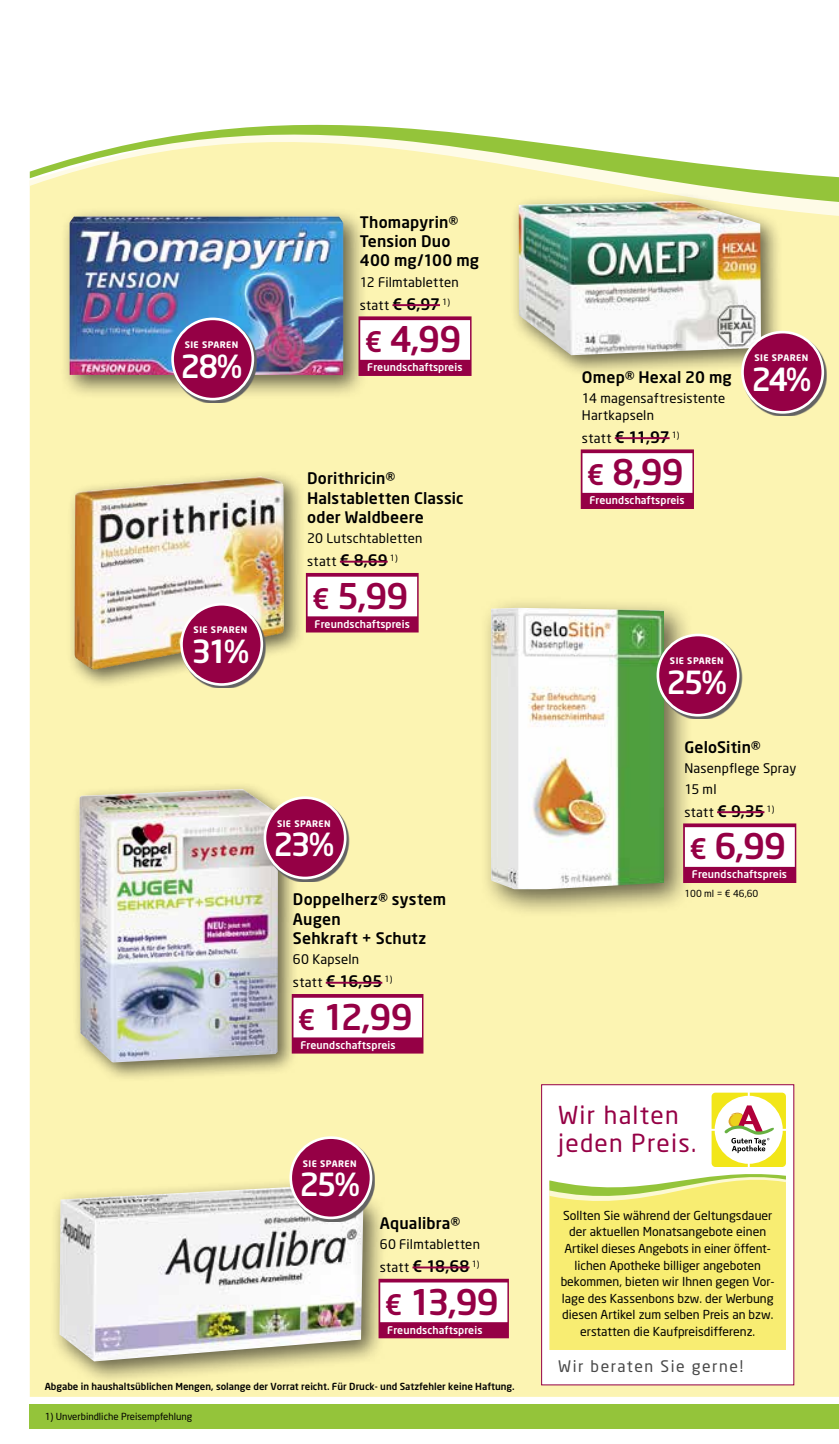
<style>
.page{position:relative;width:839px;height:1444px;background:#fff}
.page>*{position:absolute;margin:0;border:0;box-sizing:border-box;transform-origin:0 0}
.t1{font:500 35px "Neo Sans";letter-spacing:-.025em;color:#950045}
.t2{font:500 31.5px "Neo Sans";letter-spacing:-.08em;color:#fff}
.t3{font:24.5px/28px "Neo Sans";letter-spacing:.05em;color:#950045}
.t4{font:500 15.75px/19.2px "Neo Sans";letter-spacing:.01em;color:#000}
.t5{font:15.75px "Neo Sans";letter-spacing:.1em;color:#484848}
.t6{font:13.12px/22.8px "Neo Sans";letter-spacing:.015em;color:#000}
.t7{font:12.25px/16.6px "Neo Sans";color:#000;text-align:center}
.t8{font:500 10.5px "Neo Sans";letter-spacing:.01em;color:#fff}
.t9{font:500 9.62px "Neo Sans";color:#000}
.t10{font:9.62px "Neo Sans";color:#000}
.t11{font:700 8.92px "Neo Sans";letter-spacing:.05em;color:#fff}
.s1{font-weight:500;font-size:15.75px}
.s2{font-size:28px}
.s3{font-weight:400;font-size:13.12px}
</style>
<div class="page">
<svg style="left:838px;top:1404px;width:1px;height:25px"></svg>
<div style="left:30px;top:1404px;width:808px;height:25px;background:#94c43a"></div>
<div style="left:30px;top:227px;width:808px;height:1169px;background:#fcf4b2"></div>
<svg style="left:30px;top:124px;width:808px;height:103px;fill:#fcf4b2"></svg>
<div style="left:541px;top:1084px;width:253px;height:301px;background:#fff;border:1px solid #950045"></div>
<svg style="left:549px;top:1092px;width:236px;height:258px"></svg>
<div style="left:50px;top:1176px;width:337px;height:209px;background:#000;opacity:.6"></div>
<img style="left:60px;top:1186px;width:303px;height:175px">
<div style="left:378px;top:1278px;width:131px;height:60px;background:#950045"></div>
<div style="left:380px;top:1282px;width:127px;height:40px;background:#fff"></div>
<hr style="left:412px;top:1266px;width:57px;height:2px;background:#950045">
<svg style="left:292px;top:1138px;width:83px;height:83px;background:#cfcbac"></svg>
<div style="left:291px;top:1137px;width:80px;height:81px;background:#950045;border-radius:50%"></div>
<div style="left:289px;top:1136px;width:83px;height:83px;border:3px solid #fff;border-radius:50%"></div>
<div style="left:479px;top:596px;width:214px;height:323px;background:#000;opacity:.6"></div>
<img style="left:491px;top:608px;width:172px;height:281px">
<div style="left:683px;top:823px;width:113px;height:60px;background:#950045"></div>
<div style="left:684px;top:827px;width:110px;height:40px;background:#fff"></div>
<hr style="left:717px;top:811px;width:47px;height:2px;background:#950045">
<svg style="left:659px;top:636px;width:82px;height:83px;background:#b8bd92"></svg>
<div style="left:657px;top:635px;width:81px;height:80px;background:#950045;border-radius:50%"></div>
<div style="left:656px;top:633px;width:83px;height:83px;border:3px solid #fff;border-radius:50%"></div>
<div style="left:510px;top:192px;width:273px;height:186px;background:#000;opacity:.6"></div>
<img style="left:518px;top:201px;width:242px;height:154px">
<div style="left:580px;top:449px;width:113px;height:60px;background:#950045"></div>
<div style="left:582px;top:453px;width:110px;height:40px;background:#fff"></div>
<hr style="left:614px;top:437px;width:55px;height:2px;background:#950045">
<svg style="left:743px;top:333px;width:83px;height:83px;fill:#fcf4b2"></svg>
<div style="left:742px;top:332px;width:80px;height:80px;background:#950045;border-radius:50%"></div>
<div style="left:741px;top:331px;width:82px;height:83px;border:3px solid #fff;border-radius:50%"></div>
<div style="left:66px;top:469px;width:239px;height:221px;background:#000;opacity:.6"></div>
<img style="left:74px;top:476px;width:210px;height:194px">
<div style="left:306px;top:573px;width:112px;height:59px;background:#950045"></div>
<div style="left:307px;top:576px;width:110px;height:40px;background:#fff"></div>
<hr style="left:340px;top:561px;width:47px;height:1px;background:#950045">
<svg style="left:183px;top:605px;width:83px;height:83px"></svg>
<div style="left:181px;top:604px;width:81px;height:80px;background:#950045;border-radius:50%"></div>
<div style="left:180px;top:603px;width:83px;height:83px;border:3px solid #fff;border-radius:50%"></div>
<div style="left:71px;top:780px;width:228px;height:303px;background:#000;opacity:.6"></div>
<img style="left:79px;top:789px;width:199px;height:273px">
<div style="left:292px;top:994px;width:131px;height:59px;background:#950045"></div>
<div style="left:293px;top:997px;width:129px;height:40px;background:#fff"></div>
<hr style="left:326px;top:981px;width:56px;height:2px;background:#950045">
<svg style="left:266px;top:799px;width:83px;height:83px;background:#d0cba9"></svg>
<div style="left:265px;top:797px;width:80px;height:81px;background:#950045;border-radius:50%"></div>
<div style="left:263px;top:796px;width:83px;height:83px;border:3px solid #fff;border-radius:50%"></div>
<div style="left:60px;top:206px;width:307px;height:193px;background:#000;opacity:.6"></div>
<img style="left:69px;top:216px;width:274px;height:159px">
<div style="left:358px;top:316px;width:113px;height:60px;background:#950045"></div>
<div style="left:360px;top:320px;width:110px;height:40px;background:#fff"></div>
<hr style="left:392px;top:304px;width:48px;height:2px;background:#950045">
<svg style="left:174px;top:320px;width:83px;height:83px;background:#9cb4b1"></svg>
<div style="left:172px;top:319px;width:81px;height:80px;background:#950045;border-radius:50%"></div>
<div style="left:171px;top:317px;width:83px;height:83px;border:3px solid #fff;border-radius:50%"></div>
<p class="t11" style="left:185px;top:339px;width:55px">SIE SPAREN</p>
<h2 class="t2" style="left:181px;top:346px;width:63px">28%</h2>
<p class="t11" style="left:193px;top:624px;width:55px">SIE SPAREN</p>
<h2 class="t2" style="left:191px;top:631px;width:59px">31%</h2>
<p class="t4" style="left:359px;top:212px;width:121px">Thomapyrin®<br>Tension Duo<br>400 mg/100 mg</p>
<p class="t6" style="left:359px;top:270px;width:100px">12 Filmtabletten statt <span class="s1">€ 6,97</span> <sup>1)</sup></p>
<h1 class="t1" style="left:364px;top:317px;width:98px"><span class="s2">€</span> 4,99</h1>
<p class="t8" style="left:367px;top:361px;width:97px">Freundschaftspreis</p>
<p class="t4" style="left:307px;top:468px;width:158px">Dorithricin®<br>Halstabletten Classic oder Waldbeere</p>
<p class="t6" style="left:307px;top:527px;width:117px">20 Lutschtabletten statt <span class="s1">€ 8,69</span> <sup>1)</sup></p>
<h1 class="t1" style="left:312px;top:574px;width:98px"><span class="s2">€</span> 5,99</h1>
<p class="t8" style="left:314px;top:617px;width:97px">Freundschaftspreis</p>
<p class="t11" style="left:277px;top:817px;width:55px">SIE SPAREN</p>
<h2 class="t2" style="left:273px;top:825px;width:62px">23%</h2>
<p class="t4" style="left:293px;top:889px;width:155px">Doppelherz® system<br>Augen<br>Sehkraft + Schutz</p>
<p class="t6" style="left:293px;top:948px;width:68px">60 Kapseln</p>
<p class="t4" style="left:293px;top:971px;width:101px"><span class="s3">statt</span> € 16,95 <sup>1)</sup></p>
<h1 class="t1" style="left:298px;top:995px;width:116px"><span class="s2">€</span> 12,99</h1>
<p class="t8" style="left:300px;top:1038px;width:97px">Freundschaftspreis</p>
<p class="t11" style="left:303px;top:1157px;width:55px">SIE SPAREN</p>
<h2 class="t2" style="left:299px;top:1164px;width:62px">25%</h2>
<p class="t4" style="left:379px;top:1213px;width:82px">Aqualibra®</p>
<p class="t6" style="left:379px;top:1232px;width:102px">60 Filmtabletten</p>
<p class="t4" style="left:379px;top:1256px;width:101px"><span class="s3">statt</span> € 18,68 <sup>1)</sup></p>
<h1 class="t1" style="left:384px;top:1279px;width:116px"><span class="s2">€</span> 13,99</h1>
<p class="t8" style="left:387px;top:1323px;width:97px">Freundschaftspreis</p>
<p class="t9" style="left:45px;top:1380px;width:471px">Abgabe in haushaltsüblichen Mengen, solange der Vorrat reicht. Für Druck- und Satzfehler keine Haftung.</p>
<p class="t10" style="left:45px;top:1411px;width:149px">1) Unverbindliche Preisempfehlung</p>
<p class="t4" style="left:582px;top:367px;width:151px">Omep® Hexal 20 mg</p>
<p class="t6" style="left:582px;top:390px;width:145px;line-height:16.6px">14 magensaftresistente<br>Hartkapseln</p>
<p class="t4" style="left:582px;top:427px;width:99px"><span class="s3">statt</span> € 11,97 <sup>1)</sup></p>
<h1 class="t1" style="left:587px;top:450px;width:99px"><span class="s2">€</span> 8,99</h1>
<p class="t8" style="left:589px;top:494px;width:97px">Freundschaftspreis</p>
<p class="t11" style="left:754px;top:352px;width:55px">SIE SPAREN</p>
<h2 class="t2" style="left:751px;top:359px;width:61px">24%</h2>
<p class="t11" style="left:669px;top:655px;width:55px">SIE SPAREN</p>
<h2 class="t2" style="left:666px;top:662px;width:62px">25%</h2>
<p class="t4" style="left:684px;top:737px;width:78px">GeloSitin®</p>
<p class="t6" style="left:684px;top:758px;width:113px;line-height:20.3px">Nasenpflege Spray<br>15 ml</p>
<p class="t6" style="left:684px;top:800px;width:91px">statt <span class="s1">€ 9,35</span> <sup>1)</sup></p>
<h1 class="t1" style="left:689px;top:824px;width:98px"><span class="s2">€</span> 6,99</h1>
<p class="t8" style="left:691px;top:867px;width:97px">Freundschaftspreis</p>
<p class="t10" style="left:684px;top:887px;width:76px">100 ml = € 46,60</p>
<h3 class="t3" style="left:558px;top:1101px;width:140px">Wir halten jeden Preis.</h3>
<p class="t7" style="left:560px;top:1206px;width:215px">Sollten Sie während der Geltungsdauer der aktuellen Monatsangebote einen Artikel dieses Angebots in einer öffent&shy;lichen Apotheke billiger angeboten bekommen, bieten wir Ihnen gegen Vor&shy;lage des Kassenbons bzw. der Werbung diesen Artikel zum selben Preis an bzw. erstatten die Kaufpreisdifferenz.</p>
<p class="t5" style="left:558px;top:1356px;width:186px">Wir beraten Sie gerne!</p>
</div>
